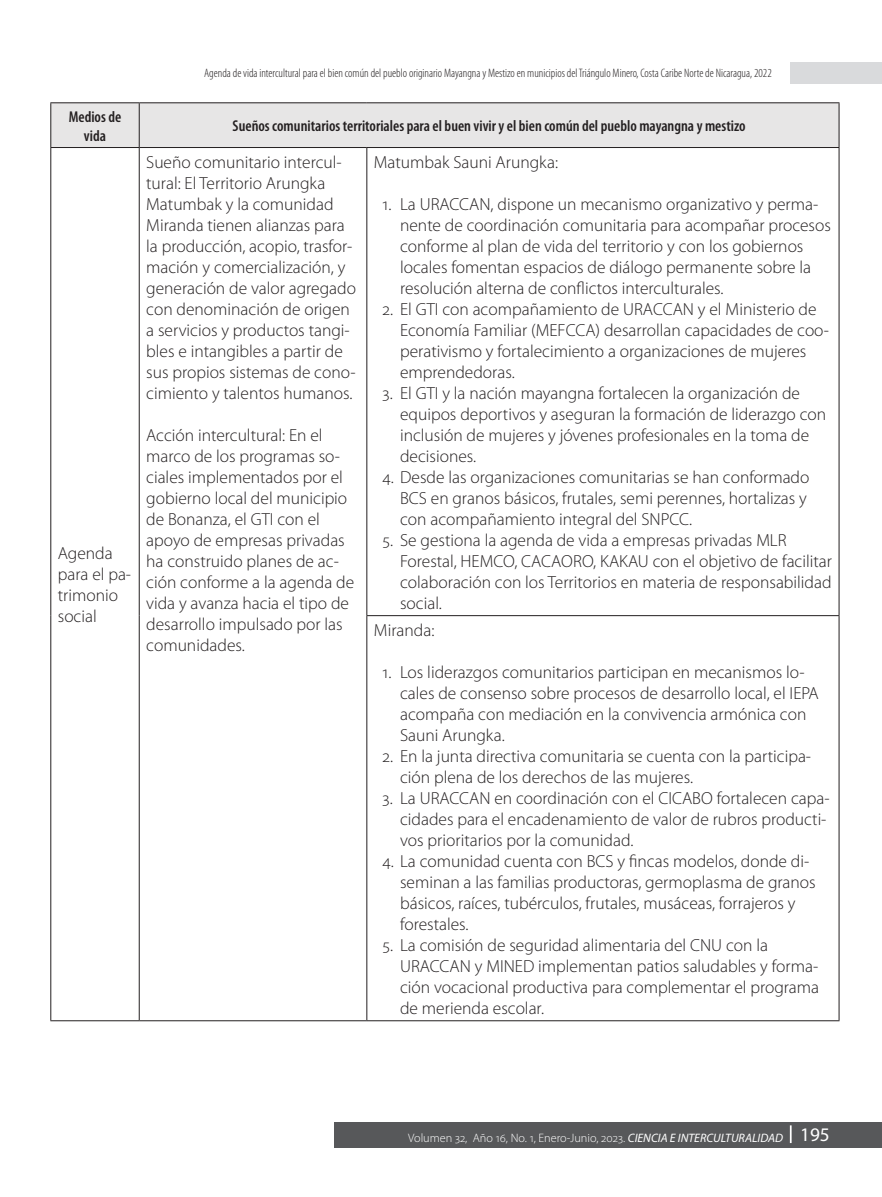
<style>
.page{position:relative;width:882px;height:1197px;background:#fff}
.page>*{position:absolute;margin:0;border:0;box-sizing:border-box;transform-origin:0 0}
.viñeta_tabla{font:300 17.5px/21px "Myriad Pro";color:#231f20}
.Tabla{font:300 17.5px/21px "Myriad Pro";color:#231f20}
.titulo_02_tabla{font:600 condensed 15.75px/18.9px "Myriad Pro";color:#231f20;text-align:center}
.t1{font:300 condensed 12.25px "Myriad Pro";color:#231f20}
.t2{font:300 12.25px "Myriad Pro";color:#fff}
.s1{font-weight:400;font-style:italic}
.s2{font-weight:400;font-size:19.25px}
</style>
<div class="page">
<div style="left:334px;top:1122px;width:548px;height:26px;background:#57585a"></div>
<div style="left:790px;top:62px;width:92px;height:21px;background:#d9dadc"></div>
<svg style="left:790px;top:1125px;width:2px;height:18px"></svg>
<div style="left:51px;top:103px;width:788px;height:44px;background:#e7e6e6"></div>
<hr style="left:50px;top:102px;width:89px;height:1px;background:#231f20">
<hr style="left:50px;top:103px;width:1px;height:44px;background:#231f20">
<hr style="left:139px;top:102px;width:228px;height:1px;background:#231f20">
<hr style="left:139px;top:103px;width:1px;height:44px;background:#231f20">
<hr style="left:367px;top:102px;width:473px;height:1px;background:#231f20">
<hr style="left:839px;top:103px;width:1px;height:44px;background:#231f20">
<hr style="left:50px;top:147px;width:89px;height:1px;background:#231f20">
<hr style="left:50px;top:148px;width:1px;height:468px;background:#231f20">
<hr style="left:139px;top:147px;width:228px;height:1px;background:#231f20">
<hr style="left:139px;top:148px;width:1px;height:468px;background:#231f20">
<hr style="left:367px;top:147px;width:473px;height:1px;background:#231f20">
<hr style="left:366px;top:148px;width:1px;height:467px;background:#231f20">
<hr style="left:839px;top:148px;width:1px;height:467px;background:#231f20">
<hr style="left:50px;top:616px;width:1px;height:404px;background:#231f20">
<hr style="left:139px;top:616px;width:1px;height:404px;background:#231f20">
<hr style="left:366px;top:615px;width:474px;height:1px;background:#231f20">
<hr style="left:366px;top:616px;width:1px;height:404px;background:#231f20">
<hr style="left:839px;top:616px;width:1px;height:404px;background:#231f20">
<hr style="left:50px;top:1020px;width:89px;height:1px;background:#231f20">
<hr style="left:139px;top:1020px;width:228px;height:1px;background:#231f20">
<hr style="left:367px;top:1020px;width:473px;height:1px;background:#231f20">
<p class="t1" style="left:204px;top:67px;width:569px">Agenda de vida intercultural para el bien común del pueblo originario Mayangna y Mestizo en municipios del Triángulo Minero, Costa Caribe Norte de Nicaragua, 2022</p>
<p class="titulo_02_tabla" style="left:69px;top:107px;width:54px">Medios de vida</p>
<p class="titulo_02_tabla" style="left:233px;top:117px;width:515px">Sueños comunitarios territoriales para el buen vivir y el bien común del pueblo mayangna y mestizo</p>
<p class="Tabla" style="left:58px;top:543px;width:75px">Agenda para el pa&shy;trimonio social</p>
<p class="Tabla" style="left:146px;top:152px;width:211px">Sueño comunitario intercul&shy;tural: El Territorio Arungka<br>Matumbak y la comunidad<br>Miranda tienen alianzas para la producción, acopio, trasfor&shy;mación y comercialización, y generación de valor agregado con denominación de origen a servicios y productos tangi&shy;bles e intangibles a partir de sus propios sistemas de cono&shy;cimiento y talentos humanos.</p>
<p class="Tabla" style="left:146px;top:425px;width:209px">Acción intercultural: En el marco de los programas so&shy;ciales implementados por el gobierno local del municipio de Bonanza, el GTI con el apoyo de empresas privadas ha construido planes de ac&shy;ción conforme a la agenda de vida y avanza hacia el tipo de desarrollo impulsado por las comunidades.</p>
<p class="Tabla" style="left:374px;top:152px;width:186px">Matumbak Sauni Arungka:</p>
<p class="viñeta_tabla" style="left:400px;top:194px;width:432px;text-indent:-18px">1. La URACCAN, dispone un mecanismo organizativo y perma&shy;nente de coordinación comunitaria para acompañar procesos conforme al plan de vida del territorio y con los gobiernos locales fomentan espacios de diálogo permanente sobre la resolución alterna de conflictos interculturales.</p>
<p class="viñeta_tabla" style="left:400px;top:299px;width:430px;text-indent:-18px">2. El GTI con acompañamiento de URACCAN y el Ministerio de Economía Familiar (MEFCCA) desarrollan capacidades de coo&shy;perativismo y fortalecimiento a organizaciones de mujeres emprendedoras.</p>
<p class="viñeta_tabla" style="left:400px;top:383px;width:428px;text-indent:-18px">3. El GTI y la nación mayangna fortalecen la organización de equipos deportivos y aseguran la formación de liderazgo con inclusión de mujeres y jóvenes profesionales en la toma de decisiones.</p>
<p class="viñeta_tabla" style="left:400px;top:467px;width:411px;text-indent:-18px">4. Desde las organizaciones comunitarias se han conformado<br>BCS en granos básicos, frutales, semi perennes, hortalizas y con acompañamiento integral del SNPCC.</p>
<p class="viñeta_tabla" style="left:400px;top:530px;width:433px;text-indent:-18px">5. Se gestiona la agenda de vida a empresas privadas MLR Forestal, HEMCO, CACAORO, KAKAU con el objetivo de facilitar colaboración con los Territorios en materia de responsabilidad social.</p>
<p class="Tabla" style="left:374px;top:620px;width:62px">Miranda:</p>
<p class="viñeta_tabla" style="left:400px;top:662px;width:420px;text-indent:-18px">1. Los liderazgos comunitarios participan en mecanismos lo&shy;cales de consenso sobre procesos de desarrollo local, el IEPA acompaña con mediación en la convivencia armónica con Sauni Arungka.</p>
<p class="viñeta_tabla" style="left:400px;top:746px;width:413px;text-indent:-18px">2. En la junta directiva comunitaria se cuenta con la participa&shy;ción plena de los derechos de las mujeres.</p>
<p class="viñeta_tabla" style="left:400px;top:788px;width:431px;text-indent:-18px">3. La URACCAN en coordinación con el CICABO fortalecen capa&shy;cidades para el encadenamiento de valor de rubros producti&shy;vos prioritarios por la comunidad.</p>
<p class="viñeta_tabla" style="left:400px;top:851px;width:417px;text-indent:-18px">4. La comunidad cuenta con BCS y fincas modelos, donde di&shy;seminan a las familias productoras, germoplasma de granos básicos, raíces, tubérculos, frutales, musáceas, forrajeros y forestales.</p>
<p class="viñeta_tabla" style="left:400px;top:935px;width:421px;text-indent:-18px">5. La comisión de seguridad alimentaria del CNU con la URACCAN y MINED implementan patios saludables y forma&shy;ción vocacional productiva para complementar el programa de merienda escolar.</p>
<p class="t2" style="left:408px;top:1131px;width:423px">Volumen 32, Año 16, No. 1, Enero-Junio, 2023. <span class="s1">CIENCIA E INTERCULTURALIDAD</span> <span class="s2">195</span></p>
</div>
